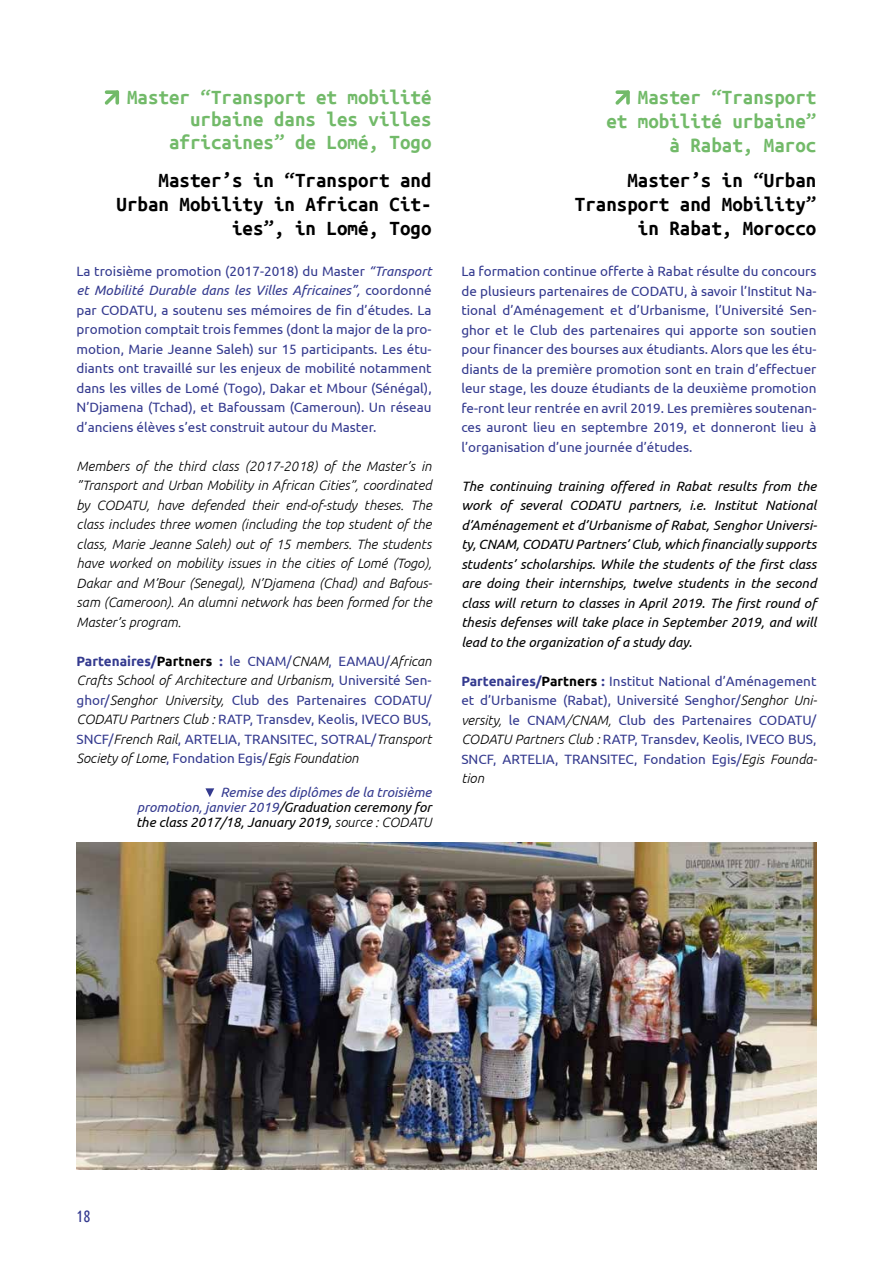
<style>
.page{position:relative;width:893px;height:1263px;background:#fff}
.page>*{position:absolute;margin:0;border:0;box-sizing:border-box;transform-origin:0 0}
.t1{font:700 21px/24px "Ubuntu Mono";color:#000;text-align:right}
.t2{font:700 21px/22.5px "Ubuntu Mono";color:#72ba69;text-align:right}
.t3{font:16.5px "Ubuntu Condensed";color:#343a8f}
.t4{font:13.5px/19.5px "Ubuntu";color:#343a8f;text-align:justify}
.t5{font:italic 13.5px/19.5px "Ubuntu";color:#000;text-align:justify}
.t6{font:italic 300 13.5px/19.5px "Ubuntu";color:#000;text-align:justify}
.t7{font:italic 13.5px/15px "Ubuntu";color:#343a8f;text-align:justify}
.s1{font-style:italic}
.s2{font-weight:700}
.s3{font-weight:700;color:#000}
.s4{font-weight:300;font-style:italic;color:#000}
.s5{color:#000}
.s6{font-weight:300;color:#000}
</style>
<div class="page">
<img style="left:77px;top:842px;width:739px;height:327px">
<svg style="left:205px;top:788px;width:9px;height:9px"></svg>
<svg style="left:104px;top:90px;width:16px;height:15px"></svg>
<svg style="left:615px;top:90px;width:15px;height:15px"></svg>
<h1 class="t2" style="left:127px;top:86px;width:306px">Master “Transport et mobilité urbaine dans les villes africaines” de Lomé, Togo</h1>
<h1 class="t1" style="left:117px;top:168px;width:316px">Master’s in “Transport and<br>Urban Mobility in African Cit&shy;ies”, in Lomé, Togo</h1>
<p class="t4" style="left:77px;top:261px;width:357px">La troisième promotion (2017-2018) du Master <span class="s1">“Transport et Mobilité Durable dans les Villes Africaines”,</span> coordonné par CODATU, a soutenu ses mémoires de fin d’études. La promotion comptait trois femmes (dont la major de la pro&shy;motion, Marie Jeanne Saleh) sur 15 participants. Les étu&shy;diants ont travaillé sur les enjeux de mobilité notamment dans les villes de Lomé (Togo), Dakar et Mbour (Sénégal), N’Djamena (Tchad), et Bafoussam (Cameroun). Un réseau d’anciens élèves s’est construit autour du Master.</p>
<p class="t6" style="left:77px;top:456px;width:357px">Members of the third class (2017-2018) of the Master’s in ”Transport and Urban Mobility in African Cities”, coordinated by CODATU, have defended their end-of-study theses. The class includes three women (including the top student of the class, Marie Jeanne Saleh) out of 15 members. The students have worked on mobility issues in the cities of Lomé (Togo), Dakar and M’Bour (Senegal), N’Djamena (Chad) and Bafous&shy;sam (Cameroon). An alumni network has been formed for the Master’s program.</p>
<p class="t4" style="left:77px;top:651px;width:357px"><span class="s2">Partenaires/</span><span class="s3">Partners</span> <span class="s2">:</span> le CNAM/<span class="s4">CNAM</span>, EAMAU/<span class="s4">African Crafts School of Architecture and Urbanism</span>, Université Sen&shy;ghor/<span class="s4">Senghor University,</span> Club des Partenaires CODATU/ <span class="s4">CODATU Partners Club :</span> RATP, Transdev, Keolis, IVECO BUS, SNCF/<span class="s4">French Rail</span>, ARTELIA, TRANSITEC, SOTRAL/<span class="s4">Transport Society of Lome</span>, Fondation Egis/<span class="s4">Egis Foundation</span></p>
<p class="t7" style="left:136px;top:784px;width:297px;text-indent:84px">Remise des diplômes de la troisième promotion, janvier 2019<span class="s5">/Graduation ceremony for the class 2017/18, January 2019,</span> <span class="s6">source : CODATU</span></p>
<h1 class="t2" style="left:606px;top:85px;width:211px;line-height:24px">Master “Transport<br>et mobilité urbaine” à Rabat, Maroc</h1>
<h1 class="t1" style="left:575px;top:168px;width:243px">Master’s in “Urban<br>Transport and Mobility” in Rabat, Morocco</h1>
<p class="t4" style="left:461px;top:261px;width:357px">La formation continue offerte à Rabat résulte du concours de plusieurs partenaires de CODATU, à savoir l’Institut Na&shy;tional d’Aménagement et d’Urbanisme, l’Université Sen&shy;ghor et le Club des partenaires qui apporte son soutien pour financer des bourses aux étudiants. Alors que les étu&shy;diants de la première promotion sont en train d’effectuer leur stage, les douze étudiants de la deuxième promotion fe-ront leur rentrée en avril 2019. Les premières soutenan&shy;ces auront lieu en septembre 2019, et donneront lieu à l’organisation d’une journée d’études.</p>
<p class="t5" style="left:461px;top:476px;width:357px">The continuing training offered in Rabat results from the work of several CODATU partners, i.e. Institut National d’Aménagement et d’Urbanisme of Rabat, Senghor Universi&shy;ty, CNAM, CODATU Partners’ Club, which financially supports students’ scholarships. While the students of the first class are doing their internships, twelve students in the second class will return to classes in April 2019. The first round of thesis defenses will take place in September 2019, and will lead to the organization of a study day.</p>
<p class="t4" style="left:461px;top:671px;width:357px"><span class="s2">Partenaires/</span><span class="s3">Partners</span> <span class="s2">:</span> Institut National d’Aménagement et d’Urbanisme (Rabat), Université Senghor/<span class="s4">Senghor Uni&shy;versity,</span> le CNAM<span class="s4">/CNAM,</span> Club des Partenaires CODATU/ <span class="s4">CODATU Partners Club :</span> RATP, Transdev, Keolis, IVECO BUS, SNCF, ARTELIA, TRANSITEC, Fondation Egis/<span class="s4">Egis Founda&shy;tion</span></p>
<p class="t3" style="left:77px;top:1205px;width:16px">18</p>
</div>
